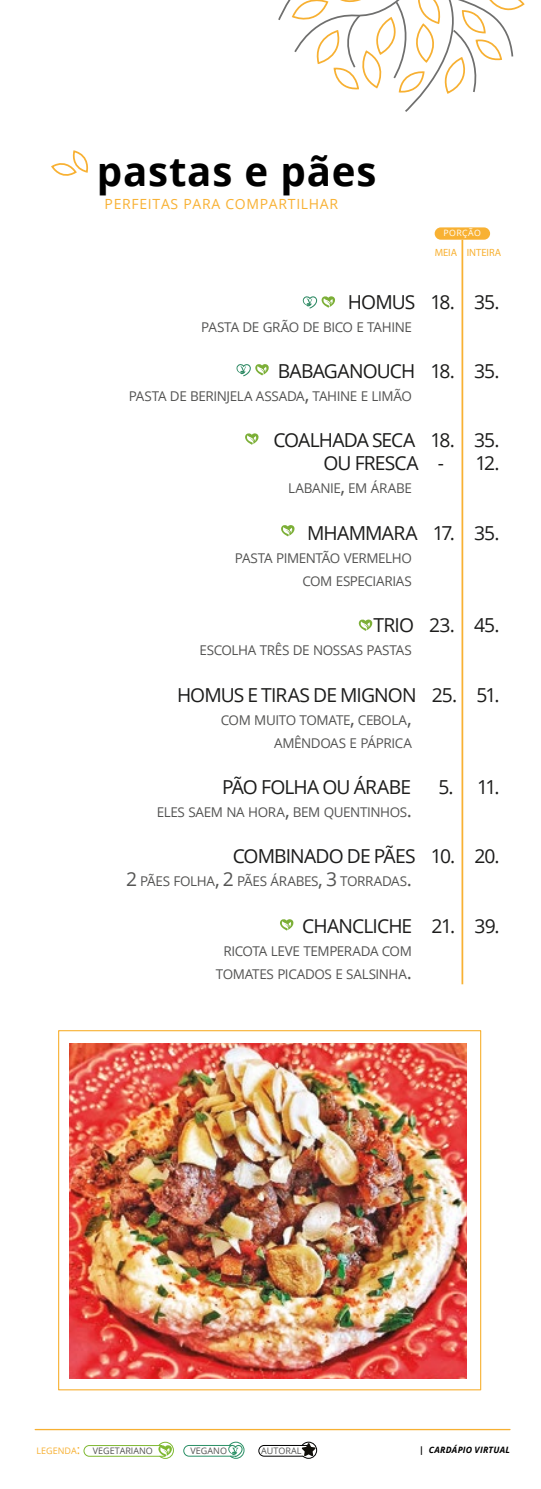
<style>
.page{position:relative;width:541px;height:1489px;background:#fff}
.page>*{position:absolute;margin:0;border:0;box-sizing:border-box;transform-origin:0 0}
.t1{font:700 40.25px "Open Sans";letter-spacing:.02em;color:#000}
.t2{font:19.25px/23.1px "Open Sans";letter-spacing:-.045em;color:#1c1c1b;text-align:center}
.t3{font:14px "Open Sans";letter-spacing:.05em;color:#f8b133}
.t4{font:13.47px/23.1px "Open Sans";letter-spacing:-.03em;color:#545453;text-align:right}
.t5{font:10.5px "Myriad Pro";color:#f8b133}
.t6{font:8.92px "Open Sans";color:#545453}
.t7{font:italic 700 8.75px "Open Sans";letter-spacing:.03em;color:#000}
.t8{font:8.75px "Open Sans";letter-spacing:.05em;color:#fff}
.s1{font-size:19.25px}
.s2{color:#f7b032}
.s3{font-size:12.78px;color:#f7b032}
</style>
<div class="page">
<hr style="left:35px;top:1428px;width:475px;height:1px;background:#f7b032">
<svg style="left:83px;top:1441px;width:91px;height:18px"></svg>
<svg style="left:183px;top:1441px;width:62px;height:17px"></svg>
<svg style="left:258px;top:1441px;width:59px;height:17px"></svg>
<svg style="left:278px;top:0;width:247px;height:112px"></svg>
<img style="left:69px;top:1043px;width:397px;height:334px">
<div style="left:58px;top:1030px;width:423px;height:360px;border:1px solid #f8b133"></div>
<svg style="left:245px;top:433px;width:13px;height:11px"></svg>
<svg style="left:281px;top:525px;width:13px;height:11px"></svg>
<svg style="left:358px;top:619px;width:14px;height:11px"></svg>
<svg style="left:280px;top:919px;width:13px;height:11px"></svg>
<svg style="left:302px;top:296px;width:33px;height:12px"></svg>
<svg style="left:236px;top:364px;width:33px;height:12px"></svg>
<svg style="left:51px;top:150px;width:37px;height:26px"></svg>
<div style="left:434px;top:227px;width:56px;height:13px;background:#f8b133;border-radius:6px"></div>
<hr style="left:461px;top:240px;width:2px;height:744px;background:#f8b133">
<h1 class="t1" style="left:97px;top:143px;width:281px">pastas e pães</h1>
<p class="t3" style="left:104px;top:195px;width:235px">PERFEITAS PARA COMPARTILHAR</p>
<p class="t8" style="left:443px;top:227px;width:39px">PORÇÃO</p>
<p class="t5" style="left:434px;top:246px;width:68px">MEIA INTEIRA</p>
<h2 class="t2" style="left:348px;top:289px;width:153px">HOMUS 18. 35.</h2>
<p class="t4" style="left:201px;top:315px;width:212px">PASTA DE GRÃO DE BICO E TAHINE</p>
<h2 class="t2" style="left:278px;top:359px;width:223px">BABAGANOUCH 18. 35.</h2>
<p class="t4" style="left:129px;top:384px;width:284px">PASTA DE BERINJELA ASSADA<span class="s1">,</span> TAHINE E LIMÃO</p>
<h2 class="t2" style="left:273px;top:428px;width:227px">COALHADA SECA 18. 35.<br>OU FRESCA -</h2>
<h2 class="t2" style="left:475px;top:451px;width:25px">12.</h2>
<p class="t4" style="left:288px;top:476px;width:125px">LABANIE<span class="s1">,</span> EM ÁRABE</p>
<h2 class="t2" style="left:307px;top:520px;width:194px">MHAMMARA 17. 35.</h2>
<p class="t4" style="left:235px;top:546px;width:178px">PASTA PIMENTÃO VERMELHO<br>COM ESPECIARIAS</p>
<h2 class="t2" style="left:373px;top:613px;width:127px">TRIO 23. 45.</h2>
<p class="t4" style="left:199px;top:638px;width:214px">ESCOLHA TRÊS DE NOSSAS PASTAS</p>
<h2 class="t2" style="left:177px;top:682px;width:324px">HOMUS E TIRAS DE MIGNON 25. 51.</h2>
<p class="t4" style="left:221px;top:707px;width:192px">COM MUITO TOMATE<span class="s1">,</span> CEBOLA<span class="s1">,<br></span>AMÊNDOAS E PÁPRICA</p>
<h2 class="t2" style="left:222px;top:775px;width:190px">PÃO FOLHA OU ÁRABE</h2>
<h2 class="t2" style="left:438px;top:775px;width:62px">5. 11.</h2>
<p class="t4" style="left:157px;top:800px;width:256px">ELES SAEM NA HORA<span class="s1">,</span> BEM QUENTINHOS<span class="s1">.</span></p>
<h2 class="t2" style="left:233px;top:844px;width:268px">COMBINADO DE PÃES 10. 20.</h2>
<p class="t4" style="left:126px;top:869px;width:287px"><span class="s1">2</span> PÃES FOLHA<span class="s1">, 2</span> PÃES ÁRABES<span class="s1">, 3</span> TORRADAS<span class="s1">.</span></p>
<h2 class="t2" style="left:302px;top:913px;width:199px">CHANCLICHE 21. 39.</h2>
<p class="t4" style="left:216px;top:938px;width:197px;text-align:center">RICOTA LEVE TEMPERADA COM<br>TOMATES PICADOS E SALSINHA<span class="s1">.</span></p>
<p class="t6" style="left:36px;top:1444px;width:118px"><span class="s2">LEGENDA</span><span class="s3">:</span> VEGETARIANO</p>
<p class="t6" style="left:190px;top:1444px;width:38px">VEGANO</p>
<p class="t6" style="left:261px;top:1444px;width:42px">AUTORAL</p>
<p class="t7" style="left:419px;top:1443px;width:92px">| CARDÁPIO VIRTUAL</p>
</div>
